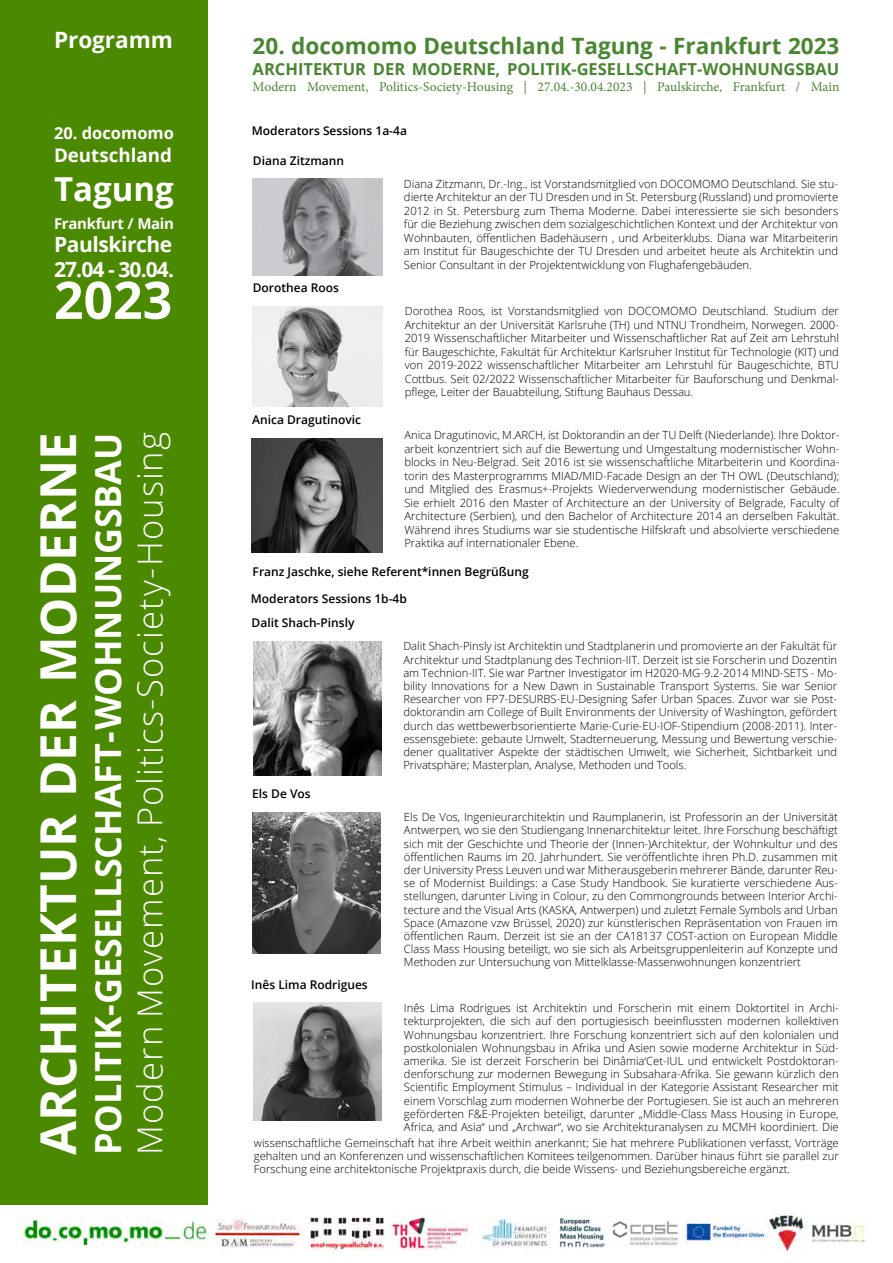
<style>
.page{position:relative;width:893px;height:1263px;background:#fff}
.page>*{position:absolute;margin:0;border:0;box-sizing:border-box;transform-origin:0 0}
.t1{font:700 51.75px "Open Sans";color:#fff}
.t2{font:700 49.5px "Open Sans";color:#fff}
.t3{font:700 36px "Open Sans";letter-spacing:-.005em;color:#fff}
.t4{font:300 34.5px "Open Sans";letter-spacing:.03em;color:#fff}
.t5{font:700 33px "Open Sans";color:#fff}
.t6{font:700 22.5px "Open Sans";color:#498632}
.t7{font:700 22.5px "Open Sans";color:#fff}
.t8{font:700 21px/25.2px "Open Sans";letter-spacing:-.02em;color:#fff}
.t9{font:700 18.75px "Open Sans";color:#fff}
.t10{font:700 16.5px "Open Sans";color:#498632}
.t11{font:700 16.5px "Open Sans";color:#fff}
.t12{font:700 15px "Open Sans";letter-spacing:-.02em;color:#fff}
.t13{font:13.5px "Minion Pro";color:#498632}
.t14{font:600 12px "Open Sans";color:#000}
.t15{font:300 11.25px/13.2px "Open Sans";color:#000;text-align:justify}
</style>
<div class="page">
<div style="left:0;top:0;width:208px;height:1204px;background:#4b8900"></div>
<img style="left:19px;top:1219px;width:189px;height:27px">
<img style="left:215px;top:1217px;width:88px;height:31px">
<img style="left:309px;top:1216px;width:76px;height:36px">
<img style="left:391px;top:1215px;width:77px;height:37px">
<img style="left:481px;top:1217px;width:69px;height:33px">
<img style="left:686px;top:1222px;width:79px;height:21px">
<img style="left:558px;top:1215px;width:47px;height:33px">
<img style="left:769px;top:1215px;width:38px;height:37px">
<img style="left:811px;top:1222px;width:55px;height:22px">
<img style="left:612px;top:1221px;width:66px;height:25px">
<img style="left:252px;top:179px;width:130px;height:96px">
<img style="left:252px;top:438px;width:130px;height:115px">
<img style="left:252px;top:306px;width:130px;height:101px">
<img style="left:253px;top:812px;width:128px;height:141px">
<img style="left:253px;top:1003px;width:129px;height:117px">
<img style="left:253px;top:642px;width:129px;height:133px">
<h3 class="t7" style="left:54px;top:24px;width:120px">Programm</h3>
<h3 class="t11" style="left:54px;top:121px;width:122px">20. docomomo</h3>
<h3 class="t9" style="left:54px;top:142px;width:119px">Deutschland</h3>
<h3 class="t5" style="left:54px;top:166px;width:121px">Tagung</h3>
<h3 class="t12" style="left:54px;top:213px;width:122px">Frankfurt / Main</h3>
<h3 class="t8" style="left:54px;top:231px;width:122px">Paulskirche<br>27.04 - 30.04.</h3>
<h1 class="t1" style="left:54px;top:264px;width:120px">2023</h1>
<h2 class="t2" style="left:23px;top:1155px;width:724px;rotate:-90deg">ARCHITEKTUR DER MODERNE</h2>
<h3 class="t3" style="left:83px;top:1155px;width:724px;rotate:-90deg">POLITIK-GESELLSCHAFT- WOHNUNGSBAU</h3>
<h3 class="t4" style="left:126px;top:1155px;width:724px;rotate:-90deg">Modern Movement, Politics-Society-Housing</h3>
<h3 class="t6" style="left:253px;top:30px;width:588px">20. docomomo Deutschland Tagung - Frankfurt 2023</h3>
<h3 class="t10" style="left:253px;top:57px;width:588px">ARCHITEKTUR DER MODERNE, POLITIK-GESELLSCHAFT-WOHNUNGSBAU</h3>
<p class="t13" style="left:253px;top:78px;width:588px">Modern Movement, Politics-Society-Housing | 27.04.-30.04.2023 | Paulskirche, Frankfurt / Main</p>
<p class="t14" style="left:252px;top:123px;width:157px">Moderators Sessions 1a-4a</p>
<p class="t14" style="left:253px;top:152px;width:93px">Diana Zitzmann</p>
<p class="t14" style="left:253px;top:280px;width:88px">Dorothea Roos</p>
<p class="t14" style="left:252px;top:411px;width:110px">Anica Dragutinovic</p>
<p class="t15" style="left:404px;top:177px;width:436px">Diana Zitzmann, Dr.-Ing., ist Vorstandsmitglied von DOCOMOMO Deutschland. Sie stu&shy;dierte Architektur an der TU Dresden und in St. Petersburg (Russland) und promovierte 2012 in St. Petersburg zum Thema Moderne. Dabei interessierte sie sich besonders für die Beziehung zwischen dem sozialgeschichtlichen Kontext und der Architektur von Wohnbauten, öffentlichen Badehäusern , und Arbeiterklubs. Diana war Mitarbeiterin am Institut für Baugeschichte der TU Dresden und arbeitet heute als Architektin und Senior Consultant in der Projektentwicklung von Flughafengebäuden.</p>
<p class="t15" style="left:405px;top:304px;width:436px">Dorothea Roos, ist Vorstandsmitglied von DOCOMOMO Deutschland. Studium der Architektur an der Universität Karlsruhe (TH) und NTNU Trondheim, Norwegen. 2000- 2019 Wissenschaftlicher Mitarbeiter und Wissenschaftlicher Rat auf Zeit am Lehrstuhl für Baugeschichte, Fakultät für Architektur Karlsruher Institut für Technologie (KIT) und von 2019-2022 wissenschaftlicher Mitarbeiter am Lehrstuhl für Baugeschichte, BTU Cottbus. Seit 02/2022 Wissenschaftlicher Mitarbeiter für Bauforschung und Denkmal&shy;pflege, Leiter der Bauabteilung, Stiftung Bauhaus Dessau.</p>
<p class="t15" style="left:404px;top:428px;width:436px">Anica Dragutinovic, M.ARCH, ist Doktorandin an der TU Delft (Niederlande). Ihre Doktor&shy;arbeit konzentriert sich auf die Bewertung und Umgestaltung modernistischer Wohn&shy;blocks in Neu-Belgrad. Seit 2016 ist sie wissenschaftliche Mitarbeiterin und Koordina&shy;torin des Masterprogramms MIAD/MID-Facade Design an der TH OWL (Deutschland); und Mitglied des Erasmus+-Projekts Wiederverwendung modernistischer Gebäude.<br>Sie erhielt 2016 den Master of Architecture an der University of Belgrade, Faculty of Architecture (Serbien), und den Bachelor of Architecture 2014 an derselben Fakultät.<br>Während ihres Studiums war sie studentische Hilfskraft und absolvierte verschiedene Praktika auf internationaler Ebene.</p>
<p class="t14" style="left:253px;top:564px;width:278px">Franz Jaschke, siehe Referent*innen Begrüßung</p>
<p class="t14" style="left:251px;top:590px;width:158px">Moderators Sessions 1b-4b</p>
<p class="t14" style="left:252px;top:615px;width:104px">Dalit Shach-Pinsly</p>
<p class="t14" style="left:252px;top:785px;width:60px">Els De Vos</p>
<p class="t14" style="left:251px;top:976px;width:118px">Inês Lima Rodrigues</p>
<p class="t15" style="left:403px;top:639px;width:435px">Dalit Shach-Pinsly ist Architektin und Stadtplanerin und promovierte an der Fakultät für Architektur und Stadtplanung des Technion-IIT. Derzeit ist sie Forscherin und Dozentin am Technion-IIT. Sie war Partner Investigator im H2020-MG-9.2-2014 MIND-SETS - Mo&shy;bility Innovations for a New Dawn in Sustainable Transport Systems. Sie war Senior Researcher von FP7-DESURBS-EU-Designing Safer Urban Spaces. Zuvor war sie Post&shy;doktorandin am College of Built Environments der University of Washington, gefördert durch das wettbewerbsorientierte Marie-Curie-EU-IOF-Stipendium (2008-2011). Inter&shy;essensgebiete: gebaute Umwelt, Stadterneuerung, Messung und Bewertung verschie&shy;dener qualitativer Aspekte der städtischen Umwelt, wie Sicherheit, Sichtbarkeit und Privatsphäre; Masterplan, Analyse, Methoden und Tools.</p>
<p class="t15" style="left:404px;top:810px;width:435px">Els De Vos, Ingenieurarchitektin und Raumplanerin, ist Professorin an der Universität Antwerpen, wo sie den Studiengang Innenarchitektur leitet. Ihre Forschung beschäftigt sich mit der Geschichte und Theorie der (Innen-)Architektur, der Wohnkultur und des öffentlichen Raums im 20. Jahrhundert. Sie veröffentlichte ihren Ph.D. zusammen mit der University Press Leuven und war Mitherausgeberin mehrerer Bände, darunter Reu&shy;se of Modernist Buildings: a Case Study Handbook. Sie kuratierte verschiedene Aus&shy;stellungen, darunter Living in Colour, zu den Commongrounds between Interior Archi&shy;tecture and the Visual Arts (KASKA, Antwerpen) und zuletzt Female Symbols and Urban Space (Amazone vzw Brüssel, 2020) zur künstlerischen Repräsentation von Frauen im öffentlichen Raum. Derzeit ist sie an der CA18137 COST-action on European Middle Class Mass Housing beteiligt, wo sie sich als Arbeitsgruppenleiterin auf Konzepte und Methoden zur Untersuchung von Mittelklasse-Massenwohnungen konzentriert</p>
<p class="t15" style="left:404px;top:1001px;width:436px">Inês Lima Rodrigues ist Architektin und Forscherin mit einem Doktortitel in Archi&shy;tekturprojekten, die sich auf den portugiesisch beeinflussten modernen kollektiven Wohnungsbau konzentriert. Ihre Forschung konzentriert sich auf den kolonialen und postkolonialen Wohnungsbau in Afrika und Asien sowie moderne Architektur in Süd&shy;amerika. Sie ist derzeit Forscherin bei Dinâmia‘Cet-IUL und entwickelt Postdoktoran&shy;denforschung zur modernen Bewegung in Subsahara-Afrika. Sie gewann kürzlich den Scientific Employment Stimulus – Individual in der Kategorie Assistant Researcher mit einem Vorschlag zum modernen Wohnerbe der Portugiesen. Sie ist auch an mehreren geförderten F&amp;E-Projekten beteiligt, darunter „Middle-Class Mass Housing in Europe, Africa, and Asia“ und „Archwar“, wo sie Architekturanalysen zu MCMH koordiniert. Die</p>
<p class="t15" style="left:254px;top:1135px;width:586px">wissenschaftliche Gemeinschaft hat ihre Arbeit weithin anerkannt; Sie hat mehrere Publikationen verfasst, Vorträge gehalten und an Konferenzen und wissenschaftlichen Komitees teilgenommen. Darüber hinaus führt sie parallel zur Forschung eine architektonische Projektpraxis durch, die beide Wissens- und Beziehungsbereiche ergänzt.</p>
</div>
